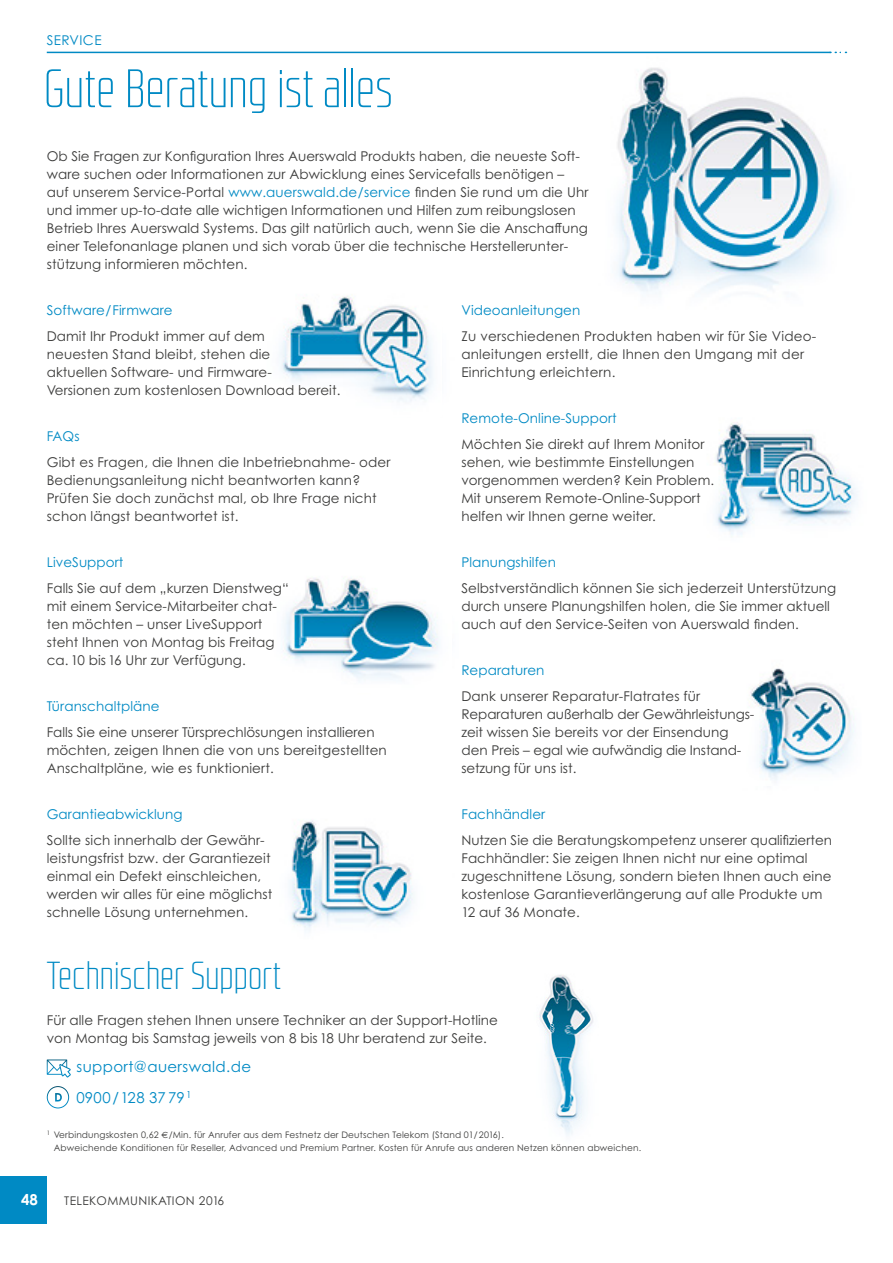
<style>
.page{position:relative;width:893px;height:1263px;background:#fff}
.page>*{position:absolute;margin:0;border:0;box-sizing:border-box;transform-origin:0 0}
.t1{font:300 54px "RB No 2.1 b";color:#008ac4}
.t2{font:300 39px "RB No 2.1 b";color:#008ac4}
.t3{font:15px/30.5px "Century Gothic Pro";letter-spacing:.025em;color:#008ac4}
.t4{font:700 15px "Century Gothic Pro";color:#fff}
.t5{font:13.5px/18px "Century Gothic Pro";letter-spacing:.005em;color:#3b3b3a}
.t6{font:13.5px "Century Gothic Pro";letter-spacing:.005em;color:#008ac4}
.t7{font:13.5px "Century Gothic Pro";letter-spacing:.03em;color:#008ac4}
.t8{font:12px "Century Gothic Pro";letter-spacing:.03em;color:#3b3b3a}
.t9{font:9px/13.6px "Century Gothic Pro";letter-spacing:.015em;color:#3b3b3a}
.s1{color:#008ac4}
.s2{font-family:"Euro Sans"}
</style>
<div class="page">
<img style="left:0;top:51px;width:857px;height:1173px">
<img style="left:271px;top:797px;width:175px;height:144px">
<img style="left:262px;top:273px;width:180px;height:144px">
<img style="left:726px;top:650px;width:131px;height:136px">
<img style="left:272px;top:567px;width:179px;height:125px">
<img style="left:513px;top:966px;width:106px;height:208px">
<svg style="left:47px;top:1059px;width:24px;height:18px"></svg>
<svg style="left:47px;top:1086px;width:22px;height:22px"></svg>
<div style="left:0;top:1176px;width:47px;height:47px;background:#008ac4"></div>
<hr style="left:47px;top:52px;width:846px;height:1px;background:#fff">
<hr style="left:47px;top:52px;width:783px;height:1px;background:#008ac4">
<p class="t7" style="left:47px;top:32px;width:56px">SERVICE</p>
<h1 class="t1" style="left:44px;top:59px;width:350px">Gute Beratung ist alles</h1>
<p class="t5" style="left:47px;top:147px;width:543px">Ob Sie Fragen zur Konfiguration Ihres Auerswald Produkts haben, die neueste Soft&shy;ware suchen oder Informationen zur Abwicklung eines Servicefalls benötigen – auf unserem Service-Portal <span class="s1">www.auerswald.de/service</span> finden Sie rund um die Uhr und immer up-to-date alle wichtigen Informationen und Hilfen zum reibungslosen Betrieb Ihres Auerswald Systems. Das gilt natürlich auch, wenn Sie die Anschaffung einer Telefonanlage planen und sich vorab über die technische Herstellerunter&shy;stützung informieren möchten.</p>
<p class="t6" style="left:47px;top:302px;width:127px">Software/Firmware</p>
<p class="t5" style="left:47px;top:327px;width:295px">Damit Ihr Produkt immer auf dem<br>neuesten Stand bleibt, stehen die<br>aktuellen Software- und Firmware-<br>Versionen zum kostenlosen Download bereit.</p>
<p class="t6" style="left:47px;top:428px;width:34px">FAQs</p>
<p class="t5" style="left:47px;top:453px;width:345px">Gibt es Fragen, die Ihnen die Inbetriebnahme- oder Bedienungsanleitung nicht beantworten kann?<br>Prüfen Sie doch zunächst mal, ob Ihre Frage nicht schon längst beantwortet ist.</p>
<p class="t6" style="left:47px;top:554px;width:78px">LiveSupport</p>
<p class="t5" style="left:47px;top:579px;width:244px">Falls Sie auf dem „kurzen Dienstweg“ mit einem Service-Mitarbeiter chat&shy;ten möchten – unser LiveSupport steht Ihnen von Montag bis Freitag ca. 10 bis 16 Uhr zur Verfügung.</p>
<p class="t6" style="left:47px;top:698px;width:114px">Türanschaltpläne</p>
<p class="t5" style="left:47px;top:723px;width:342px">Falls Sie eine unserer Türsprechlösungen installieren möchten, zeigen Ihnen die von uns bereitgestellten<br>Anschaltpläne, wie es funktioniert.</p>
<p class="t6" style="left:47px;top:806px;width:137px">Garantieabwicklung</p>
<p class="t5" style="left:47px;top:831px;width:227px">Sollte sich innerhalb der Gewähr&shy;leistungsfrist bzw. der Garantiezeit einmal ein Defekt einschleichen, werden wir alles für eine möglichst schnelle Lösung unternehmen.</p>
<p class="t6" style="left:461px;top:302px;width:120px">Videoanleitungen</p>
<p class="t5" style="left:461px;top:327px;width:356px">Zu verschiedenen Produkten haben wir für Sie Video&shy;anleitungen erstellt, die Ihnen den Umgang mit der<br>Einrichtung erleichtern.</p>
<p class="t6" style="left:461px;top:410px;width:157px">Remote-Online-Support</p>
<p class="t5" style="left:461px;top:435px;width:254px">Möchten Sie direkt auf Ihrem Monitor sehen, wie bestimmte Einstellungen vorgenommen werden? Kein Problem.<br>Mit unserem Remote-Online-Support helfen wir Ihnen gerne weiter.</p>
<p class="t6" style="left:461px;top:554px;width:96px">Planungshilfen</p>
<p class="t5" style="left:461px;top:579px;width:376px">Selbstverständlich können Sie sich jederzeit Unterstützung durch unsere Planungshilfen holen, die Sie immer aktuell auch auf den Service-Seiten von Auerswald finden.</p>
<p class="t6" style="left:461px;top:662px;width:85px">Reparaturen</p>
<p class="t5" style="left:461px;top:687px;width:295px">Dank unserer Reparatur-Flatrates für Reparaturen außerhalb der Gewährleistungs&shy;zeit wissen Sie bereits vor der Einsendung den Preis – egal wie aufwändig die Instand&shy;setzung für uns ist.</p>
<p class="t6" style="left:461px;top:806px;width:85px">Fachhändler</p>
<p class="t5" style="left:461px;top:831px;width:372px">Nutzen Sie die Beratungskompetenz unserer qualifizierten Fachhändler: Sie zeigen Ihnen nicht nur eine optimal zugeschnittene Lösung, sondern bieten Ihnen auch eine kostenlose Garantieverlängerung auf alle Produkte um 12 auf 36 Monate.</p>
<h2 class="t2" style="left:47px;top:954px;width:235px">Technischer Support</h2>
<p class="t5" style="left:47px;top:1011px;width:453px">Für alle Fragen stehen Ihnen unsere Techniker an der Support-Hotline von Montag bis Samstag jeweils von 8 bis 18 Uhr beratend zur Seite.</p>
<p class="t3" style="left:77px;top:1051px;width:176px">support@auerswald.de<br>0900/128 37 79<sup>1</sup></p>
<p class="t9" style="left:54px;top:1127px;width:589px;text-indent:-7px"><sup>1</sup> Verbindungskosten 0,62 <span class="s2">€</span>/Min. für Anrufer aus dem Festnetz der Deutschen Telekom (Stand 01/2016).<br>Abweichende Konditionen für Reseller, Advanced und Premium Partner. Kosten für Anrufe aus anderen Netzen können abweichen.</p>
<p class="t4" style="left:21px;top:1190px;width:18px">48</p>
<p class="t8" style="left:64px;top:1194px;width:162px">TELEKOMMUNIKATION 2016</p>
</div>
